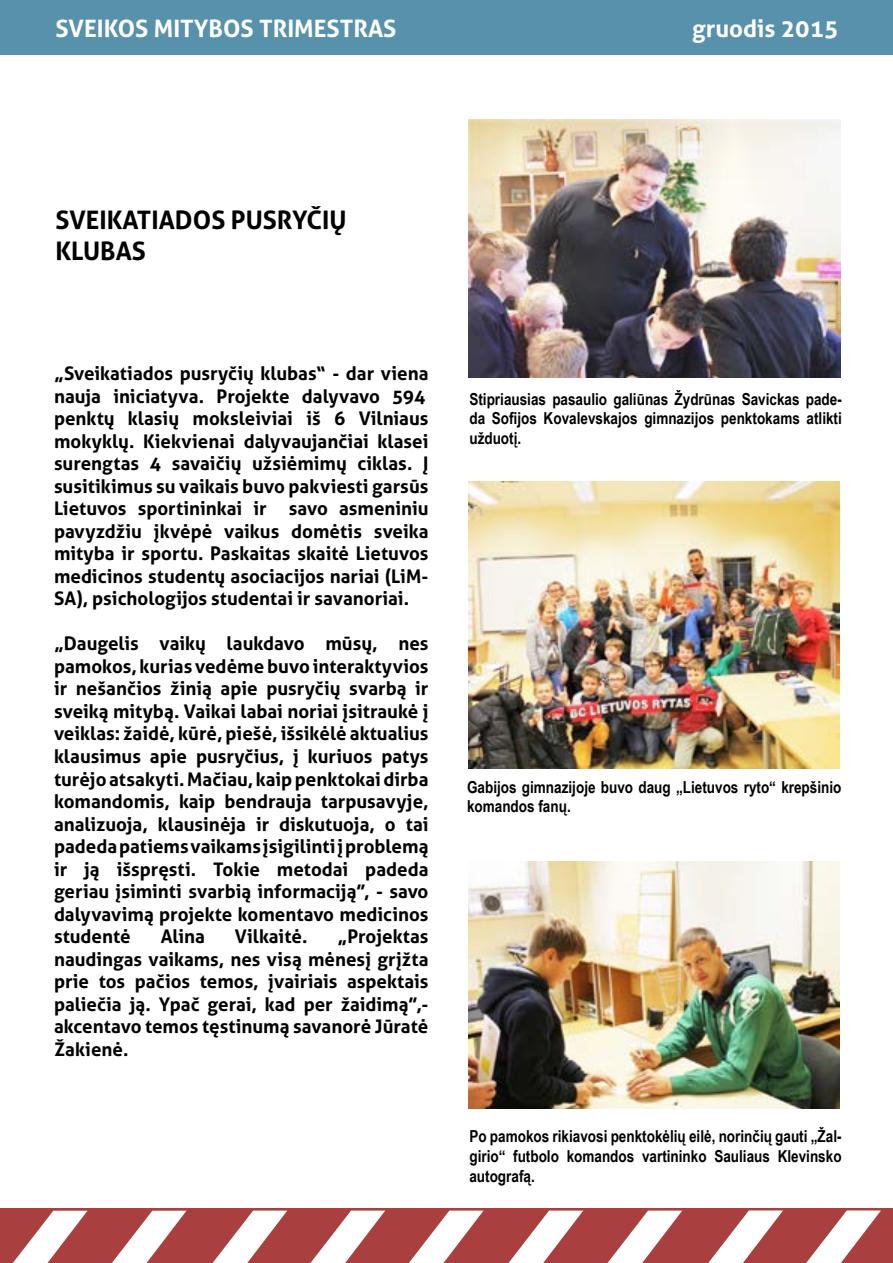
<style>
.page{position:relative;width:893px;height:1263px;background:#fff}
.page>*{position:absolute;margin:0;border:0;box-sizing:border-box;transform-origin:0 0}
.t1{font:700 25.5px/30.6px "Aller";color:#000}
.t2{font:700 24px "Aller";color:#fff}
.t3{font:700 18.75px/22.5px "Aller";color:#000;text-align:justify}
.t4{font:700 16.5px/19.8px "Arial Narrow";color:#000;text-align:justify}
</style>
<div class="page">
<img style="left:469px;top:119px;width:371px;height:258px">
<img style="left:468px;top:482px;width:372px;height:286px">
<img style="left:468px;top:861px;width:372px;height:248px">
<div style="left:0;top:0;width:893px;height:54px;background:#5791ac"></div>
<div style="left:0;top:1209px;width:893px;height:54px;background:#aa3f3f"></div>
<svg style="left:708px;top:1210px;width:75px;height:53px"></svg>
<svg style="left:607px;top:1210px;width:75px;height:53px"></svg>
<svg style="left:508px;top:1210px;width:75px;height:53px"></svg>
<svg style="left:409px;top:1210px;width:75px;height:53px"></svg>
<svg style="left:806px;top:1210px;width:75px;height:53px"></svg>
<svg style="left:213px;top:1210px;width:74px;height:53px"></svg>
<svg style="left:112px;top:1211px;width:75px;height:52px"></svg>
<svg style="left:13px;top:1211px;width:75px;height:52px"></svg>
<svg style="left:310px;top:1210px;width:75px;height:53px"></svg>
<p class="t2" style="left:55px;top:14px;width:343px">SVEIKOS MITYBOS TRIMESTRAS</p>
<p class="t2" style="left:692px;top:14px;width:148px">gruodis 2015</p>
<h1 class="t1" style="left:55px;top:205px;width:293px">SVEIKATIADOS PUSRYČIŲ<br>KLUBAS</h1>
<p class="t3" style="left:54px;top:362px;width:376px;text-align:left">„Sveikatiados pusryčių klubas“ - dar viena nauja iniciatyva. Projekte dalyvavo 594 penktų klasių moksleiviai iš 6 Vilniaus mokyklų. Kiekvienai dalyvaujančiai klasei surengtas 4 savaičių užsiėmimų ciklas. Į susitikimus su vaikais buvo pakviesti garsūs Lietuvos sportininkai ir savo asmeniniu pavyzdžiu įkvėpė vaikus domėtis sveika mityba ir sportu. Paskaitas skaitė Lietuvos medicinos studentų asociacijos nariai (LiM-SA), psichologijos studentai ir savanoriai.</p>
<p class="t3" style="left:54px;top:632px;width:376px">„Daugelis vaikų laukdavo mūsų, nes pamokos, kurias vedėme buvo interaktyvios ir nešančios žinią apie pusryčių svarbą ir sveiką mitybą. Vaikai labai noriai įsitraukė į veiklas: žaidė, kūrė, piešė, išsikėlė aktualius klausimus apie pusryčius, į kuriuos patys turėjo atsakyti. Mačiau, kaip penktokai dirba komandomis, kaip bendrauja tarpusavyje, analizuoja, klausinėja ir diskutuoja, o tai padeda patiems vaikams įsigilinti į problemą ir ją išspręsti. Tokie metodai padeda geriau įsiminti svarbią informaciją”, - savo dalyvavimą projekte komentavo medicinos studentė</p>
<p class="t3" style="left:54px;top:925px;width:376px;text-indent:283px">„Projektas naudingas vaikams, nes visą mėnesį grįžta prie tos pačios temos, įvairiais aspektais paliečia ją. Ypač gerai, kad per žaidimą”,- akcentavo temos tęstinumą savanorė Jūratė Žakienė.</p>
<p class="t3" style="left:161px;top:925px;width:46px">Alina</p>
<p class="t3" style="left:235px;top:925px;width:74px">Vilkaitė.</p>
<p class="t4" style="left:469px;top:388px;width:374px">Stipriausias pasaulio galiūnas Žydrūnas Savickas pade&shy;da Sofijos Kovalevskajos gimnazijos penktokams atlikti užduotį.</p>
<p class="t4" style="left:467px;top:776px;width:376px">Gabijos gimnazijoje buvo daug „Lietuvos ryto“ krepšinio komandos fanų.</p>
<p class="t4" style="left:469px;top:1126px;width:374px">Po pamokos rikiavosi penktokėlių eilė, norinčių gauti „Žal&shy;girio“ futbolo komandos vartininko Sauliaus Klevinsko autografą.</p>
</div>
